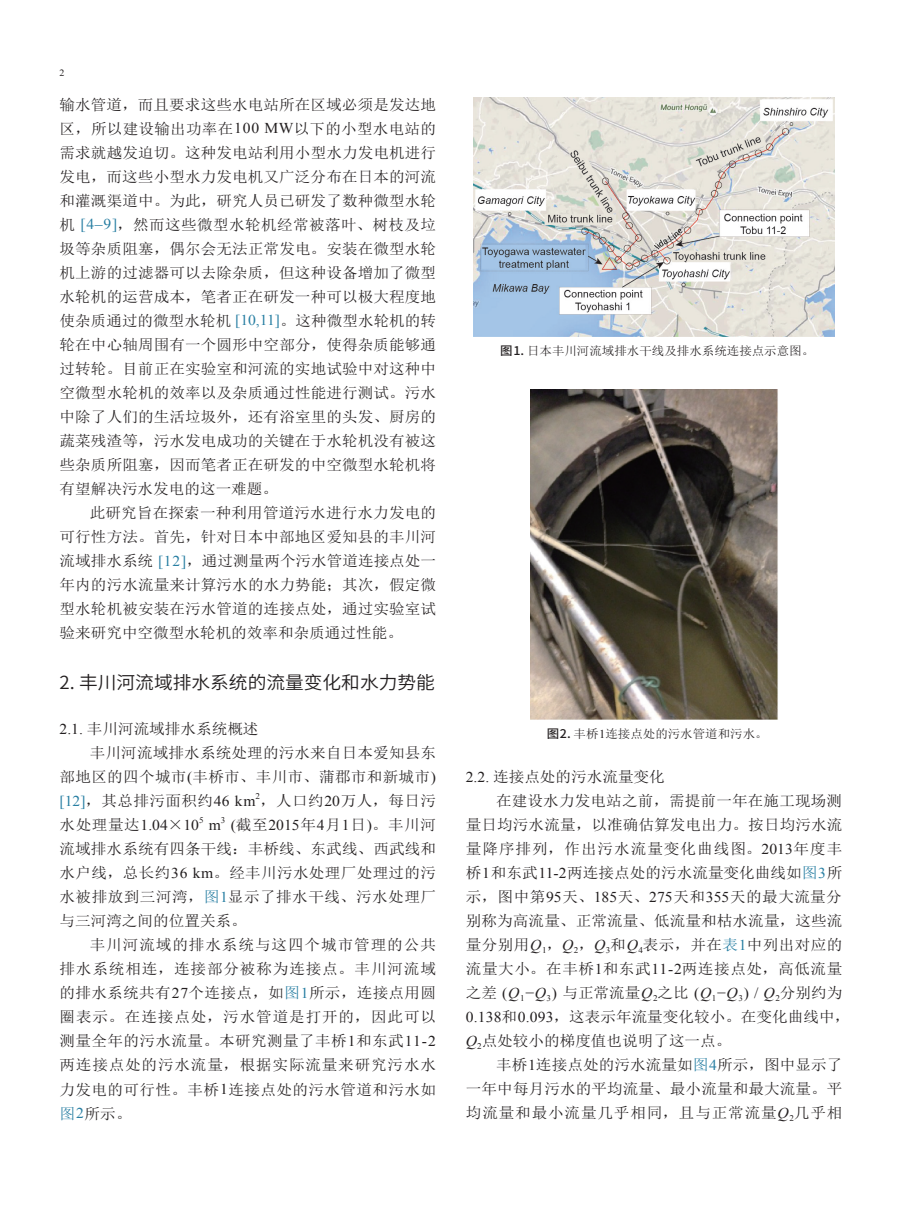
<style>
.page{position:relative;width:919px;height:1217px;background:#fff}
.page>*{position:absolute;margin:0;border:0;box-sizing:border-box;transform-origin:0 0}
.t1{font:18px "Source Han Sans CN";color:#231f20;scale:1.04 1}
.t2{font:15px/24px "Sim Sun";letter-spacing:.005em;color:#231f20;text-align:justify;scale:1.04 1}
.t3{font:15px "Sim Sun";letter-spacing:.025em;color:#231f20;scale:1.04 1}
.t4{font:15px "Sim Sun";letter-spacing:.03em;color:#231f20;scale:1.04 1}
.t5{font:15px "Sim Sun";letter-spacing:.035em;color:#231f20;scale:1.04 1}
.t6{font:15px "Sim Sun";letter-spacing:.065em;color:#231f20;scale:1.04 1}
.t7{font:15px "Sim Sun";letter-spacing:.055em;color:#231f20;scale:1.04 1}
.t8{font:15px "Times New Roman";color:#231f20;scale:1.04 1}
.t9{font:12px "Sim Sun";color:#231f20;scale:1.04 1}
.t10{font:9.6px "Times New Roman";color:#231f20;scale:1.04 1}
.t11{font:8.7px "Times New Roman";color:#231f20;scale:1.04 1}
.s1{font-family:"Times New Roman"}
.s2{font-family:"Times New Roman";color:#277ea2}
.s3{color:#277ea2}
.s4{font-family:"Source Han Sans CN";font-weight:500}
.s5{font-family:"Times New Roman";font-style:italic}
</style>
<div class="page">
<img style="left:473px;top:98px;width:361px;height:238px">
<img style="left:530px;top:389px;width:248px;height:330px">
<p class="t10" style="left:60px;top:67px;width:6px">2</p>
<p class="t2" style="left:60px;top:92px;width:363px">输水管道，而且要求这些水电站所在区域必须是发达地区，所以建设输出功率在<span class="s1">100 MW</span>以下的小型水电站的需求就越发迫切。这种发电站利用小型水力发电机进行发电，而这些小型水力发电机又广泛分布在日本的河流和灌溉渠道中。为此，研究人员已研发了数种微型水轮机 <span class="s2">[4–9]</span>，然而这些微型水轮机经常被落叶、树枝及垃圾等杂质阻塞，偶尔会无法正常发电。安装在微型水轮机上游的过滤器可以去除杂质，但这种设备增加了微型水轮机的运营成本，笔者正在研发一种可以极大程度地使杂质通过的微型水轮机 <span class="s2">[10,11]</span>。这种微型水轮机的转轮在中心轴周围有一个圆形中空部分，使得杂质能够通过转轮。目前正在实验室和河流的实地试验中对这种中空微型水轮机的效率以及杂质通过性能进行测试。污水中除了人们的生活垃圾外，还有浴室里的头发、厨房的蔬菜残渣等，污水发电成功的关键在于水轮机没有被这些杂质所阻塞，因而笔者正在研发的中空微型水轮机将有望解决污水发电的这一难题。</p>
<p class="t2" style="left:60px;top:500px;width:363px;text-indent:30px">此研究旨在探索一种利用管道污水进行水力发电的可行性方法。首先，针对日本中部地区爱知县的丰川河流域排水系统 <span class="s2">[12]</span>，通过测量两个污水管道连接点处一年内的污水流量来计算污水的水力势能；其次，假定微型水轮机被安装在污水管道的连接点处，通过实验室试验来研究中空微型水轮机的效率和杂质通过性能。</p>
<p class="t1" style="left:60px;top:672px;width:362px">2. 丰川河流域排水系统的流量变化和水力势能</p>
<p class="t2" style="left:60px;top:716px;width:193px"><span class="s1">2.1.</span> 丰川河流域排水系统概述</p>
<p class="t2" style="left:90px;top:740px;width:334px">丰川河流域排水系统处理的污水来自日本爱知县东</p>
<p class="t2" style="left:60px;top:764px;width:363px">部地区的四个城市<span class="s1">(</span>丰桥市、丰川市、蒲郡市和新城市<span class="s1">)</span></p>
<p class="t3" style="left:60px;top:793px;width:363px"><span class="s2">[12]</span>，其总排污面积约<span class="s1">46 km</span> ，人口约<span class="s1">20</span>万人，每日污</p>
<p class="t11" style="left:255px;top:790px;width:6px">2</p>
<p class="t11" style="left:221px;top:814px;width:6px">3</p>
<p class="t2" style="left:60px;top:812px;width:136px">水处理量达<span class="s1">1.04</span>×<span class="s1">10</span></p>
<p class="t11" style="left:199px;top:814px;width:6px">5</p>
<p class="t2" style="left:60px;top:812px;width:363px;text-indent:171px"><span class="s1">(</span>截至<span class="s1">2015</span>年<span class="s1">4</span>月<span class="s1">1</span>日<span class="s1">)</span>。丰川河流域排水系统有四条干线：丰桥线、东武线、西武线和水户线，总长约<span class="s1">36 km</span>。经丰川污水处理厂处理过的污水被排放到三河湾，<span class="s3">图</span><span class="s2">1</span>显示了排水干线、污水处理厂与三河湾之间的位置关系。</p>
<p class="t2" style="left:59px;top:932px;width:363px;text-indent:30px">丰川河流域的排水系统与这四个城市管理的公共排水系统相连，连接部分被称为连接点。丰川河流域的排水系统共有<span class="s1">27</span>个连接点，如<span class="s3">图</span><span class="s2">1</span>所示，连接点用圆圈表示。在连接点处，污水管道是打开的，因此可以测量全年的污水流量。本研究测量了丰桥<span class="s1">1</span>和东武<span class="s1">11-2</span>两连接点处的污水流量，根据实际流量来研究污水水力发电的可行性。丰桥<span class="s1">1</span>连接点处的污水管道和污水如<span class="s3">图</span><span class="s2">2</span>所示。</p>
<p class="t8" style="left:209px;top:815px;width:13px">m</p>
<p class="t9" style="left:500px;top:345px;width:303px"><span class="s4">图1.</span> 日本丰川河流域排水干线及排水系统连接点示意图。</p>
<p class="t9" style="left:546px;top:727px;width:214px"><span class="s4">图2.</span> 丰桥<span class="s1">1</span>连接点处的污水管道和污水。</p>
<p class="t2" style="left:466px;top:764px;width:193px"><span class="s1">2.2.</span> 连接点处的污水流量变化</p>
<p class="t2" style="left:496px;top:788px;width:334px">在建设水力发电站之前，需提前一年在施工现场测</p>
<p class="t2" style="left:466px;top:812px;width:363px">量日均污水流量，以准确估算发电出力。按日均污水流</p>
<p class="t6" style="left:466px;top:841px;width:363px">量降序排列，作出污水流量变化曲线图。<span class="s1">2013</span>年度丰</p>
<p class="t2" style="left:466px;top:860px;width:363px">桥<span class="s1">1</span>和东武<span class="s1">11-2</span>两连接点处的污水流量变化曲线如<span class="s3">图</span><span class="s2">3</span>所</p>
<p class="t4" style="left:466px;top:889px;width:363px">示，图中第<span class="s1">95</span>天、<span class="s1">185</span>天、<span class="s1">275</span>天和<span class="s1">355</span>天的最大流量分</p>
<p class="t2" style="left:466px;top:908px;width:363px">别称为高流量、正常流量、低流量和枯水流量，这些流</p>
<p class="t3" style="left:466px;top:937px;width:363px">量分别用<span class="s5">Q</span><sub>1</sub>，<span class="s5">Q</span><sub>2</sub>，<span class="s5">Q</span><sub>3</sub>和<span class="s5">Q</span><sub>4</sub>表示，并在<span class="s3">表</span><span class="s2">1</span>中列出对应的</p>
<p class="t5" style="left:466px;top:961px;width:363px">流量大小。在丰桥<span class="s1">1</span>和东武<span class="s1">11-2</span>两连接点处，高低流量</p>
<p class="t2" style="left:466px;top:980px;width:363px">之差 <span class="s1">(</span><span class="s5">Q</span><sub>1</sub><span class="s1">−</span><span class="s5">Q</span><sub>3</sub><span class="s1">)</span> 与正常流量<span class="s5">Q</span><sub>2</sub>之比 <span class="s1">(</span><span class="s5">Q</span><sub>1</sub><span class="s1">−</span><span class="s5">Q</span><sub>3</sub><span class="s1">) /</span> <span class="s5">Q</span><sub>2</sub>分别约为</p>
<p class="t2" style="left:466px;top:1004px;width:371px"><span class="s1">0.138</span>和<span class="s1">0.093</span>，这表示年流量变化较小。在变化曲线中，</p>
<p class="t2" style="left:466px;top:1028px;width:257px"><span class="s5">Q</span><sub>2</sub>点处较小的梯度值也说明了这一点。</p>
<p class="t2" style="left:496px;top:1052px;width:334px">丰桥<span class="s1">1</span>连接点处的污水流量如<span class="s3">图</span><span class="s2">4</span>所示，图中显示了</p>
<p class="t2" style="left:466px;top:1076px;width:363px">一年中每月污水的平均流量、最小流量和最大流量。平</p>
<p class="t7" style="left:466px;top:1105px;width:363px">均流量和最小流量几乎相同，且与正常流量<span class="s5">Q</span><sub>2</sub>几乎相</p>
</div>
